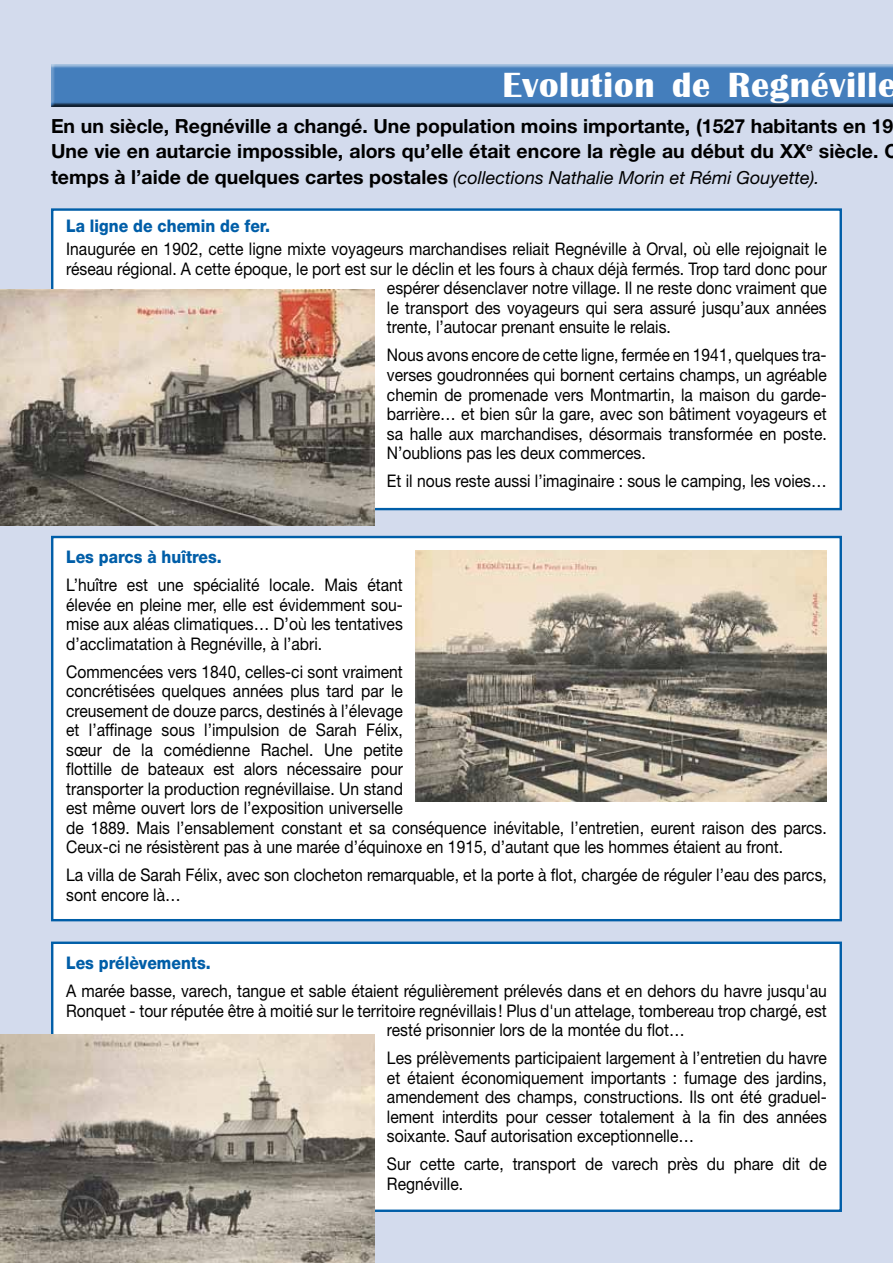
<style>
.page{position:relative;width:893px;height:1263px;background:#d3dbed}
.page>*{position:absolute;margin:0;border:0;box-sizing:border-box;transform-origin:0 0}
.t1{font:700 36px "Britannic";letter-spacing:.02em;color:#fff}
.t2{font:700 19.5px/25.5px "Helvetica Neue LT Std";color:#000}
.t3{font:italic 18px "Helvetica Neue LT Std";color:#000}
.t4{font:17.4px/19.5px "Helvetica Neue LT Std";color:#000;text-align:justify;scale:.9 1}
.t5{font:800 17.4px "Helvetica Neue LT Std";color:#005ea8;scale:.9 1}
.s1{font-weight:700;font-style:normal;font-size:19.5px}
</style>
<div class="page">
<div style="left:51px;top:63px;width:842px;height:46px;background:#000;opacity:.75"></div>
<div style="left:52px;top:210px;width:789px;height:299px;background:#fff"></div>
<div style="left:51px;top:208px;width:791px;height:302px;border:2px solid #005ea8"></div>
<div style="left:52px;top:537px;width:789px;height:383px;background:#fff"></div>
<div style="left:51px;top:536px;width:791px;height:385px;border:2px solid #005ea8"></div>
<div style="left:52px;top:943px;width:789px;height:268px;background:#fff"></div>
<div style="left:51px;top:941px;width:791px;height:271px;border:2px solid #005ea8"></div>
<img style="left:0;top:289px;width:374px;height:237px">
<img style="left:416px;top:551px;width:411px;height:251px">
<img style="left:0;top:1035px;width:374px;height:228px">
<h1 class="t1" style="left:503px;top:65px;width:395px">Evolution de Regnéville</h1>
<p class="t2" style="left:51px;top:113px;width:849px">En un siècle, Regnéville a changé. Une population moins importante, (1527 habitants en 19<br>Une vie en autarcie impossible, alors qu’elle était encore la règle au début du XX<sup>e</sup> siècle. C</p>
<p class="t3" style="left:51px;top:167px;width:770px"><span class="s1">temps à l’aide de quelques cartes postales</span> (collections Nathalie Morin et Rémi Gouyette).</p>
<p class="t5" style="left:66px;top:215px;width:228px">La ligne de chemin de fer.</p>
<p class="t4" style="left:66px;top:239px;width:846px">Inaugurée en 1902, cette ligne mixte voyageurs marchandises reliait Regnéville à Orval, où elle rejoignait le</p>
<p class="t4" style="left:66px;top:259px;width:847px">réseau régional. A cette époque, le port est sur le déclin et les fours à chaux déjà fermés. Trop tard donc pour</p>
<p class="t4" style="left:387px;top:278px;width:490px">espérer désenclaver notre village. Il ne reste donc vraiment que</p>
<p class="t4" style="left:387px;top:298px;width:490px">le transport des voyageurs qui sera assuré jusqu’aux années</p>
<p class="t4" style="left:387px;top:317px;width:317px">trente, l’autocar prenant ensuite le relais.</p>
<p class="t4" style="left:387px;top:345px;width:490px">Nous avons encore de cette ligne, fermée en 1941, quelques tra&shy;verses goudronnées qui bornent certains champs, un agréable chemin de promenade vers Montmartin, la maison du garde&shy;barrière… et bien sûr la gare, avec son bâtiment voyageurs et sa halle aux marchandises, désormais transformée en poste.<br>N’oublions pas les deux commerces.</p>
<p class="t4" style="left:387px;top:471px;width:490px">Et il nous reste aussi l’imaginaire : sous le camping, les voies…</p>
<p class="t5" style="left:66px;top:547px;width:174px">Les parcs à huîtres.</p>
<p class="t4" style="left:66px;top:575px;width:376px">L’huître est une spécialité locale. Mais étant élevée en pleine mer, elle est évidemment sou&shy;mise aux aléas climatiques… D’où les tentatives d’acclimatation à Regnéville, à l’abri.</p>
<p class="t4" style="left:66px;top:662px;width:846px;text-align:left">Commencées vers 1840, celles-ci sont vraiment<br>concrétisées quelques années plus tard par le<br>creusement de douze parcs, destinés à l’élevage<br>et l’affinage sous l’impulsion de Sarah Félix,<br>sœur de la comédienne Rachel. Une petite<br>flottille de bateaux est alors nécessaire pour<br>transporter la production regnévillaise. Un stand<br>est même ouvert lors de l’exposition universelle<br>de 1889. Mais l’ensablement constant et sa conséquence inévitable, l’entretien, eurent raison des parcs.<br>Ceux-ci ne résistèrent pas à une marée d’équinoxe en 1915, d’autant que les hommes étaient au front.</p>
<p class="t4" style="left:66px;top:865px;width:847px">La villa de Sarah Félix, avec son clocheton remarquable, et la porte à flot, chargée de réguler l’eau des parcs, sont encore là…</p>
<p class="t5" style="left:66px;top:952px;width:162px">Les prélèvements.</p>
<p class="t4" style="left:66px;top:981px;width:847px">A marée basse, varech, tangue et sable étaient régulièrement prélevés dans et en dehors du havre jusqu'au</p>
<p class="t4" style="left:66px;top:1000px;width:847px">Ronquet - tour réputée être à moitié sur le territoire regnévillais ! Plus d'un attelage, tombereau trop chargé, est</p>
<p class="t4" style="left:387px;top:1020px;width:332px">resté prisonnier lors de la montée du flot…</p>
<p class="t4" style="left:387px;top:1048px;width:490px">Les prélèvements participaient largement à l’entretien du havre et étaient économiquement importants : fumage des jardins, amendement des champs, constructions. Ils ont été graduel&shy;lement interdits pour cesser totalement à la fin des années soixante. Sauf autorisation exceptionnelle…</p>
<p class="t4" style="left:387px;top:1154px;width:490px">Sur cette carte, transport de varech près du phare dit de<br>Regnéville.</p>
</div>
